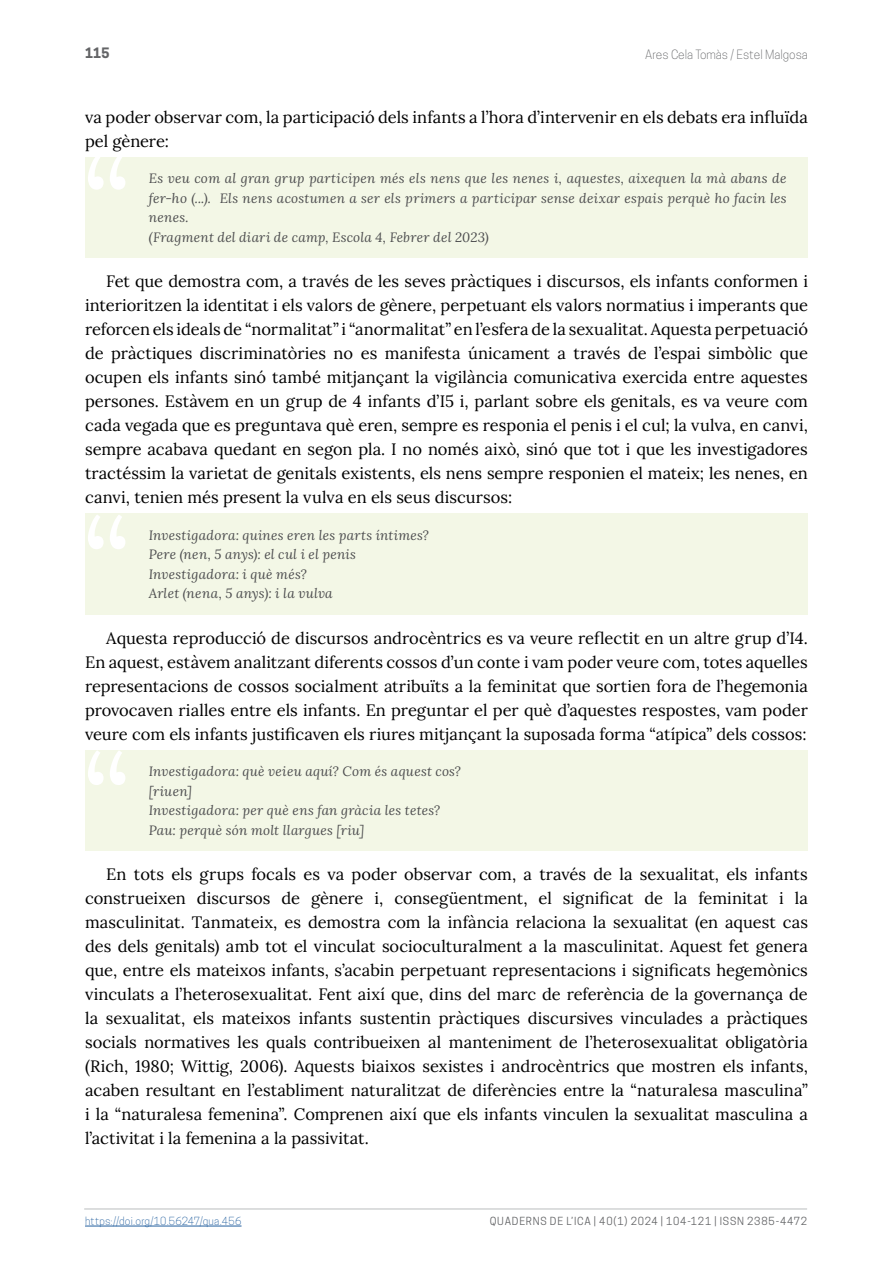
<style>
.page{position:relative;width:893px;height:1263px;background:#fff}
.page>*{position:absolute;margin:0;border:0;box-sizing:border-box;transform-origin:0 0}
.t1{font:124.35px "Lora";color:#fff}
.t2{font:16.5px/24px "Lora";color:#000;text-align:justify}
.t3{font:italic 13.5px/19.5px "Lora";letter-spacing:.02em;color:#4d4d4f}
.t4{font:700 13.5px "Cooper Hewitt";color:#636466}
.t5{font:300 12px "Cooper Hewitt";color:#636466}
.t6{font:10.5px "Cooper Hewitt";letter-spacing:.075em;color:#636466}
.t7{font:300 10.5px "Cooper Hewitt";letter-spacing:.02em;color:#215e9e}
</style>
<div class="page">
<hr style="left:85px;top:1226px;width:157px;height:1px;background:#215e9e">
<hr style="left:84px;top:1208px;width:723px;height:2px;background:#d1d3d4">
<div style="left:85px;top:157px;width:723px;height:82px;background:#f3f7e6"></div>
<div style="left:85px;top:216px;width:723px;height:42px;background:#f3f7e6"></div>
<div style="left:85px;top:513px;width:723px;height:43px;background:#f3f7e6"></div>
<div style="left:85px;top:552px;width:723px;height:43px;background:#f3f7e6"></div>
<div style="left:85px;top:572px;width:723px;height:43px;background:#f3f7e6"></div>
<div style="left:85px;top:750px;width:723px;height:42px;background:#f3f7e6"></div>
<div style="left:85px;top:789px;width:723px;height:42px;background:#f3f7e6"></div>
<div style="left:85px;top:808px;width:723px;height:43px;background:#f3f7e6"></div>
<p class="t4" style="left:85px;top:45px;width:26px">115</p>
<p class="t5" style="left:645px;top:47px;width:164px">Ares Cela Tomàs / Estel Malgosa</p>
<p class="t2" style="left:85px;top:104px;width:724px">va poder observar com, la participació dels infants a l’hora d’intervenir en els debats era influïda pel gènere:</p>
<p class="t3" style="left:149px;top:169px;width:639px">Es veu com al gran grup participen més els nens que les nenes i, aquestes, aixequen la mà abans de fer-ho (...). Els nens acostumen a ser els primers a participar sense deixar espais perquè ho facin les nenes.<br>(Fragment del diari de camp, Escola 4, Febrer del 2023)</p>
<p class="t2" style="left:85px;top:268px;width:724px;text-indent:21px">Fet que demostra com, a través de les seves pràctiques i discursos, els infants conformen i interioritzen la identitat i els valors de gènere, perpetuant els valors normatius i imperants que reforcen els ideals de “normalitat” i “anormalitat” en l’esfera de la sexualitat. Aquesta perpetuació de pràctiques discriminatòries no es manifesta únicament a través de l’espai simbòlic que ocupen els infants sinó també mitjançant la vigilància comunicativa exercida entre aquestes persones. Estàvem en un grup de 4 infants d’I5 i, parlant sobre els genitals, es va veure com cada vegada que es preguntava què eren, sempre es responia el penis i el cul; la vulva, en canvi, sempre acabava quedant en segon pla. I no només això, sinó que tot i que les investigadores tractéssim la varietat de genitals existents, els nens sempre responien el mateix; les nenes, en canvi, tenien més present la vulva en els seus discursos:</p>
<p class="t3" style="left:149px;top:525px;width:282px">Investigadora: quines eren les parts íntimes?<br>Pere (nen, 5 anys): el cul i el penis Investigadora: i què més?<br>Arlet (nena, 5 anys): i la vulva</p>
<p class="t2" style="left:85px;top:624px;width:724px;text-indent:21px">Aquesta reproducció de discursos androcèntrics es va veure reflectit en un altre grup d’I4.<br>En aquest, estàvem analitzant diferents cossos d’un conte i vam poder veure com, totes aquelles representacions de cossos socialment atribuïts a la feminitat que sortien fora de l’hegemonia provocaven rialles entre els infants. En preguntar el per què d’aquestes respostes, vam poder veure com els infants justificaven els riures mitjançant la suposada forma “atípica” dels cossos:</p>
<p class="t3" style="left:149px;top:761px;width:314px">Investigadora: què veieu aquí? Com és aquest cos? [riuen]<br>Investigadora: per què ens fan gràcia les tetes?<br>Pau: perquè són molt llargues [riu]</p>
<p class="t2" style="left:85px;top:861px;width:724px;text-indent:21px">En tots els grups focals es va poder observar com, a través de la sexualitat, els infants construeixen discursos de gènere i, consegüentment, el significat de la feminitat i la masculinitat. Tanmateix, es demostra com la infància relaciona la sexualitat (en aquest cas des dels genitals) amb tot el vinculat socioculturalment a la masculinitat. Aquest fet genera que, entre els mateixos infants, s’acabin perpetuant representacions i significats hegemònics vinculats a l’heterosexualitat. Fent així que, dins del marc de referència de la governança de la sexualitat, els mateixos infants sustentin pràctiques discursives vinculades a pràctiques socials normatives les quals contribueixen al manteniment de l’heterosexualitat obligatòria (Rich, 1980; Wittig, 2006). Aquests biaixos sexistes i androcèntrics que mostren els infants, acaben resultant en l’establiment naturalitzat de diferències entre la “naturalesa masculina” i la “naturalesa femenina”. Comprenen així que els infants vinculen la sexualitat masculina a l’activitat i la femenina a la passivitat.</p>
<h1 class="t1" style="left:82px;top:111px;width:51px">“</h1>
<h1 class="t1" style="left:82px;top:470px;width:51px">“</h1>
<h1 class="t1" style="left:82px;top:706px;width:51px">“</h1>
<p class="t7" style="left:85px;top:1215px;width:158px">https://doi.org/10.56247/qua.456</p>
<p class="t6" style="left:490px;top:1215px;width:319px">QUADERNS DE L’ICA | 40(1) 2024 | 104-121 | ISSN 2385-4472</p>
</div>
